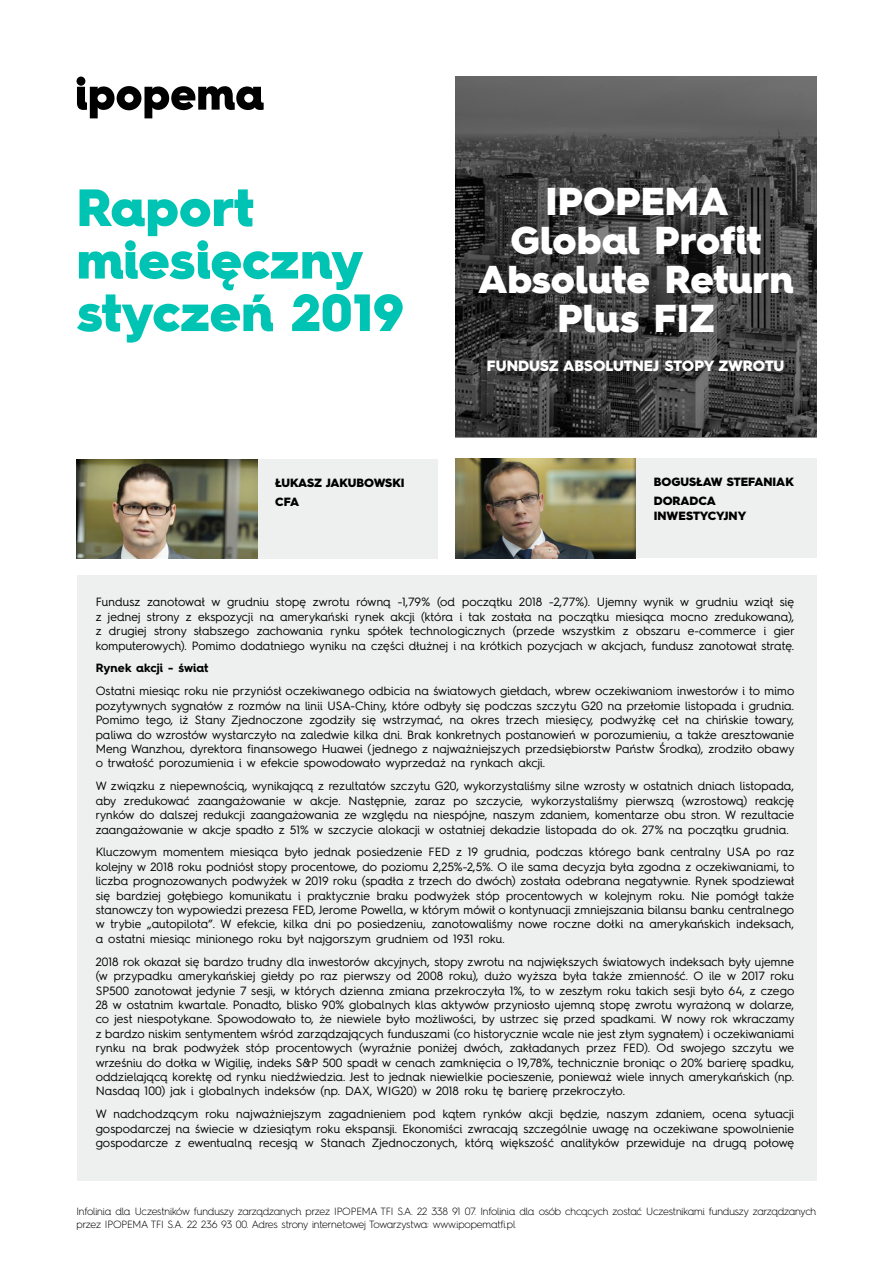
<style>
.page{position:relative;width:893px;height:1263px;background:#fff}
.page>*{position:absolute;margin:0;border:0;box-sizing:border-box;transform-origin:0 0}
.t1{font:900 52.5px/52.5px "Hurme Geometric Sans 4";color:#00c4b3}
.t2{font:900 39px/39px "Hurme Geometric Sans 4";color:#fff;text-align:center}
.t3{font:900 15px "Hurme Geometric Sans 4";color:#fff}
.t4{font:12px/14.4px "Hurme Geometric Sans 4";letter-spacing:.01em;color:#000;text-align:justify}
.t5{font:900 12px/18.9px "Hurme Geometric Sans 4";color:#000}
.t6{font:700 12px "Hurme Geometric Sans 4";letter-spacing:.005em;color:#000}
.t7{font:300 10.5px/12.6px "Hurme Geometric Sans 4";letter-spacing:-.02em;color:#000}
</style>
<div class="page">
<div style="left:77px;top:575px;width:739px;height:606px;background:#eeefef"></div>
<svg style="left:77px;top:77px;width:187px;height:41px"></svg>
<div style="left:257px;top:459px;width:181px;height:100px;background:#eeefef"></div>
<img style="left:77px;top:459px;width:180px;height:100px">
<div style="left:636px;top:459px;width:180px;height:99px;background:#eeefef"></div>
<img style="left:455px;top:459px;width:181px;height:99px">
<svg style="left:455px;top:77px;width:361px;height:361px;background:#434343"></svg>
<h1 class="t1" style="left:77px;top:181px;width:329px">Raport miesięczny styczeń 2019</h1>
<h2 class="t2" style="left:478px;top:182px;width:317px">IPOPEMA<br>Global Profit<br>Absolute Return<br>Plus FIZ</h2>
<p class="t3" style="left:487px;top:355px;width:299px">FUNDUSZ ABSOLUTNEJ STOPY ZWROTU</p>
<p class="t5" style="left:275px;top:473px;width:131px">ŁUKASZ JAKUBOWSKI<br>CFA</p>
<p class="t5" style="left:654px;top:473px;width:142px">BOGUSŁAW STEFANIAK<br>DORADCA</p>
<p class="t5" style="left:654px;top:506px;width:94px">INWESTYCYJNY</p>
<p class="t4" style="left:96px;top:595px;width:700px">Fundusz zanotował w grudniu stopę zwrotu równą -1,79% (od początku 2018 -2,77%). Ujemny wynik w grudniu wziął się z jednej strony z ekspozycji na amerykański rynek akcji (która i tak została na początku miesiąca mocno zredukowana), z drugiej strony słabszego zachowania rynku spółek technologicznych (przede wszystkim z obszaru e-commerce i gier komputerowych). Pomimo dodatniego wyniku na części dłużnej i na krótkich pozycjach w akcjach, fundusz zanotował stratę.</p>
<p class="t6" style="left:96px;top:660px;width:114px">Rynek akcji - świat</p>
<p class="t4" style="left:96px;top:684px;width:700px">Ostatni miesiąc roku nie przyniósł oczekiwanego odbicia na światowych giełdach, wbrew oczekiwaniom inwestorów i to mimo pozytywnych sygnałów z rozmów na linii USA-Chiny, które odbyły się podczas szczytu G20 na przełomie listopada i grudnia.<br>Pomimo tego, iż Stany Zjednoczone zgodziły się wstrzymać, na okres trzech miesięcy, podwyżkę ceł na chińskie towary, paliwa do wzrostów wystarczyło na zaledwie kilka dni. Brak konkretnych postanowień w porozumieniu, a także aresztowanie Meng Wanzhou, dyrektora finansowego Huawei ( jednego z najważniejszych przedsiębiorstw Państw Środka), zrodziło obawy o trwałość porozumienia i w efekcie spowodowało wyprzedaż na rynkach akcji.</p>
<p class="t4" style="left:96px;top:778px;width:700px">W związku z niepewnością, wynikającą z rezultatów szczytu G20, wykorzystaliśmy silne wzrosty w ostatnich dniach listopada, aby zredukować zaangażowanie w akcje. Następnie, zaraz po szczycie, wykorzystaliśmy pierwszą (wzrostową) reakcję rynków do dalszej redukcji zaangażowania ze względu na niespójne, naszym zdaniem, komentarze obu stron. W rezultacie zaangażowanie w akcje spadło z 51% w szczycie alokacji w ostatniej dekadzie listopada do ok. 27% na początku grudnia.</p>
<p class="t4" style="left:96px;top:845px;width:700px">Kluczowym momentem miesiąca było jednak posiedzenie FED z 19 grudnia, podczas którego bank centralny USA po raz kolejny w 2018 roku podniósł stopy procentowe, do poziomu 2,25%-2,5%. O ile sama decyzja była zgodna z oczekiwaniami, to liczba prognozowanych podwyżek w 2019 roku (spadła z trzech do dwóch) została odebrana negatywnie. Rynek spodziewał się bardziej gołębiego komunikatu i praktycznie braku podwyżek stóp procentowych w kolejnym roku. Nie pomógł także stanowczy ton wypowiedzi prezesa FED, Jerome Powella, w którym mówił o kontynuacji zmniejszania bilansu banku centralnego w trybie „autopilota”. W efekcie, kilka dni po posiedzeniu, zanotowaliśmy nowe roczne dołki na amerykańskich indeksach, a ostatni miesiąc minionego roku był najgorszym grudniem od 1931 roku.</p>
<p class="t4" style="left:96px;top:954px;width:700px">2018 rok okazał się bardzo trudny dla inwestorów akcyjnych, stopy zwrotu na największych światowych indeksach były ujemne (w przypadku amerykańskiej giełdy po raz pierwszy od 2008 roku), dużo wyższa była także zmienność. O ile w 2017 roku SP500 zanotował jedynie 7 sesji, w których dzienna zmiana przekroczyła 1%, to w zeszłym roku takich sesji było 64, z czego 28 w ostatnim kwartale. Ponadto, blisko 90% globalnych klas aktywów przyniosło ujemną stopę zwrotu wyrażoną w dolarze, co jest niespotykane. Spowodowało to, że niewiele było możliwości, by ustrzec się przed spadkami. W nowy rok wkraczamy z bardzo niskim sentymentem wśród zarządzających funduszami (co historycznie wcale nie jest złym sygnałem) i oczekiwaniami rynku na brak podwyżek stóp procentowych (wyraźnie poniżej dwóch, zakładanych przez FED). Od swojego szczytu we wrześniu do dołka w Wigilię, indeks S&amp;P 500 spadł w cenach zamknięcia o 19,78%, technicznie broniąc o 20% barierę spadku, oddzielającą korektę od rynku niedźwiedzia. Jest to jednak niewielkie pocieszenie, ponieważ wiele innych amerykańskich (np.<br>Nasdaq 100) jak i globalnych indeksów (np. DAX, WIG20) w 2018 roku tę barierę przekroczyło.</p>
<p class="t4" style="left:96px;top:1106px;width:700px">W nadchodzącym roku najważniejszym zagadnieniem pod kątem rynków akcji będzie, naszym zdaniem, ocena sytuacji gospodarczej na świecie w dziesiątym roku ekspansji. Ekonomiści zwracają szczególnie uwagę na oczekiwane spowolnienie gospodarcze z ewentualną recesją w Stanach Zjednoczonych, którą większość analityków przewiduje na drugą połowę</p>
<p class="t7" style="left:77px;top:1205px;width:741px">Infolinia dla Uczestników funduszy zarządzanych przez IPOPEMA TFI S.A. 22 338 91 07. Infolinia dla osób chcących zostać Uczestnikami funduszy zarządzanych przez IPOPEMA TFI S.A. 22 236 93 00. Adres strony internetowej Towarzystwa: www.ipopematfi.pl</p>
</div>
